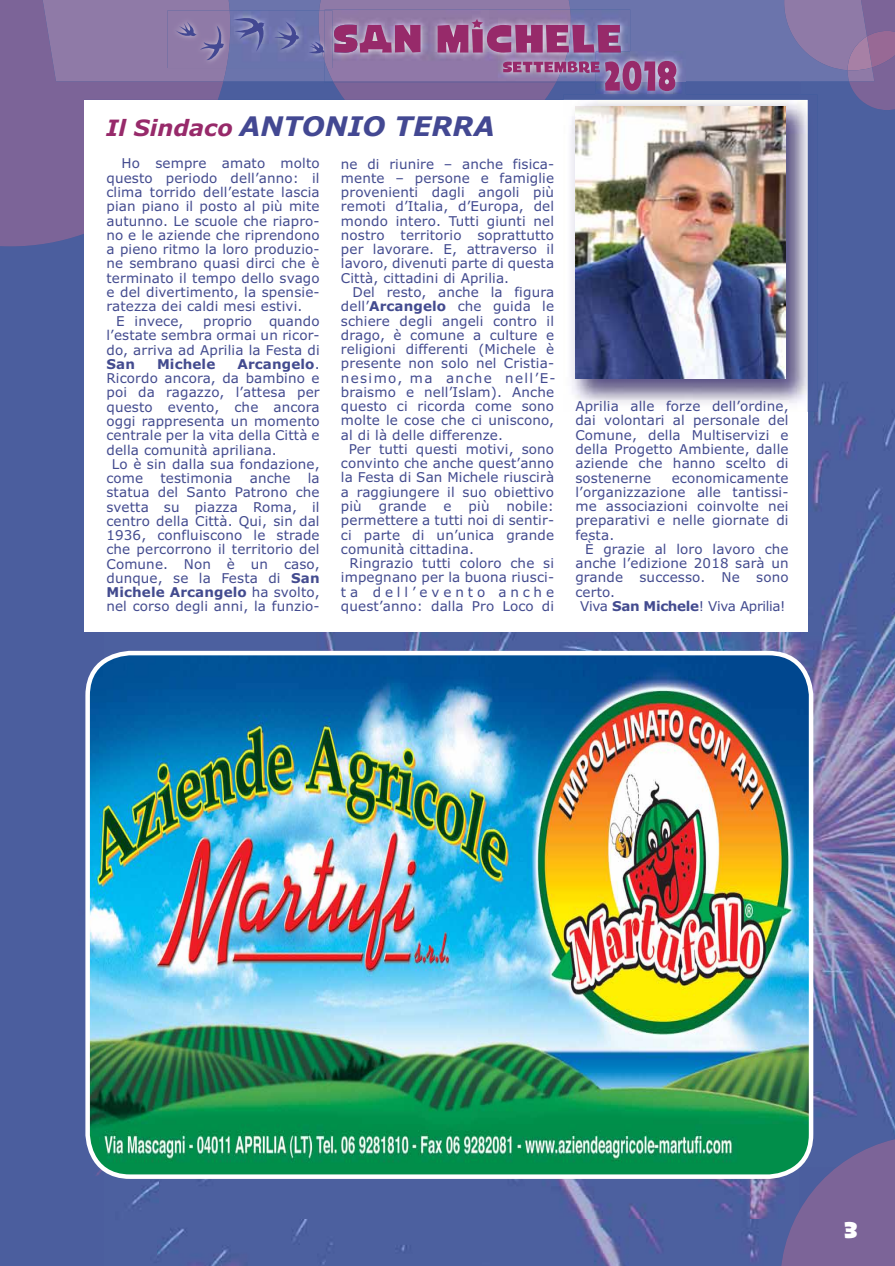
<style>
.page{position:relative;width:895px;height:1266px;background:#fff}
.page>*{position:absolute;margin:0;border:0;box-sizing:border-box;transform-origin:0 0}
.t1{font:italic 700 27px "Verdana";color:#434892}
.t2{font:27px "LAIKA";color:#fff}
.t3{font:13.5px/14.2px "Verdana";letter-spacing:.01em;color:#434b8f;text-align:justify}
.t4{font:13.5px "Verdana";letter-spacing:.01em;color:#41498d}
.t5{font:13.5px "Verdana";letter-spacing:-.025em;color:#434b8f}
.t6{font:13.5px "Verdana";letter-spacing:.1em;color:#434b8f}
.t7{font:700 13.5px "Verdana";letter-spacing:.01em;color:#434b8f}
.s1{font-size:22.5px;color:#972a6a}
.s2{font-weight:700}
.s3{font-weight:400}
.s4{color:#434b8f}
.s5{color:#424a8e}
</style>
<div class="page">
<img style="left:800px;top:81px;width:94px;height:1055px">
<div style="left:556px;top:81px;width:244px;height:19px;background:#4b5e9e"></div>
<div style="left:223px;top:81px;width:110px;height:19px;background:#4b5e9e"></div>
<div style="left:52px;top:246px;width:52px;height:1019px;background:#4b5e9e"></div>
<div style="left:0;top:246px;width:52px;height:1019px;background:#4b5e9e"></div>
<img style="left:159px;top:632px;width:641px;height:633px">
<div style="left:104px;top:632px;width:55px;height:633px;background:#4c609f"></div>
<div style="left:333px;top:83px;width:223px;height:17px;background:#7c6498"></div>
<img style="left:866px;top:0;width:28px;height:31px">
<img style="left:848px;top:67px;width:46px;height:43px">
<img style="left:866px;top:31px;width:28px;height:36px">
<div style="left:0;top:0;width:223px;height:246px;background:#7c6498"></div>
<div style="left:230px;top:0;width:617px;height:81px;background:#6b74ac"></div>
<img style="left:319px;top:0;width:251px;height:10px">
<img style="left:784px;top:0;width:82px;height:70px">
<img style="left:847px;top:67px;width:27px;height:14px">
<img style="left:847px;top:36px;width:24px;height:34px">
<img style="left:41px;top:0;width:189px;height:81px">
<img style="left:324px;top:10px;width:306px;height:73px">
<img style="left:324px;top:10px;width:248px;height:71px">
<svg style="left:334px;top:25px;width:86px;height:28px"></svg>
<img style="left:595px;top:51px;width:90px;height:44px">
<svg style="left:437px;top:19px;width:183px;height:34px"></svg>
<svg style="left:503px;top:61px;width:96px;height:12px"></svg>
<svg style="left:605px;top:61px;width:71px;height:30px"></svg>
<img style="left:230px;top:10px;width:102px;height:58px">
<img style="left:317px;top:10px;width:7px;height:52px">
<img style="left:168px;top:10px;width:62px;height:58px">
<svg style="left:324px;top:62px;width:3px;height:6px"></svg>
<svg style="left:173px;top:20px;width:51px;height:41px"></svg>
<svg style="left:233px;top:14px;width:32px;height:38px"></svg>
<svg style="left:273px;top:21px;width:27px;height:29px"></svg>
<svg style="left:308px;top:41px;width:16px;height:14px"></svg>
<img style="left:780px;top:1136px;width:114px;height:129px">
<img style="left:88px;top:653px;width:722px;height:523px;border-radius:43px">
<div style="left:85px;top:650px;width:728px;height:528px;border:4px solid #fff;border-radius:43px"></div>
<div style="left:84px;top:100px;width:723px;height:531px;background:#fff"></div>
<img style="left:563px;top:95px;width:254px;height:316px">
<img style="left:563px;top:100px;width:244px;height:311px">
<img style="left:575px;top:401px;width:213px;height:10px">
<img style="left:575px;top:106px;width:209px;height:273px">
<h1 class="t1" style="left:106px;top:116px;width:390px"><span class="s1">Il Sindaco</span> ANTONIO TERRA</h1>
<p class="t3" style="left:122px;top:157px;width:199px">Ho sempre amato molto</p>
<p class="t3" style="left:106px;top:172px;width:215px">questo periodo dell’anno: il</p>
<p class="t3" style="left:106px;top:186px;width:215px">clima torrido dell’estate lascia</p>
<p class="t3" style="left:106px;top:200px;width:215px">pian piano il posto al più mite</p>
<p class="t3" style="left:106px;top:214px;width:215px">autunno. Le scuole che riapro-</p>
<p class="t3" style="left:106px;top:229px;width:215px">no e le aziende che riprendono</p>
<p class="t3" style="left:106px;top:243px;width:215px">a pieno ritmo la loro produzio-</p>
<p class="t3" style="left:106px;top:257px;width:215px">ne sembrano quasi dirci che è</p>
<p class="t3" style="left:106px;top:272px;width:215px">terminato il tempo dello svago</p>
<p class="t3" style="left:106px;top:286px;width:215px">e del divertimento, la spensie-</p>
<p class="t3" style="left:106px;top:300px;width:197px">ratezza dei caldi mesi estivi.</p>
<p class="t3" style="left:116px;top:315px;width:69px">E invece,</p>
<p class="t3" style="left:203px;top:315px;width:50px">proprio</p>
<p class="t3" style="left:341px;top:158px;width:215px">ne di riunire – anche fisica&shy;mente – persone e famiglie provenienti dagli angoli più remoti d’Italia, d’Europa, del mondo intero. Tutti giunti nel nostro territorio soprattutto per lavorare. E, attraverso il lavoro, divenuti parte di questa Città, cittadini di Aprilia.</p>
<p class="t3" style="left:352px;top:286px;width:203px">Del resto, anche la figura</p>
<p class="t3" style="left:341px;top:300px;width:215px">dell’<span class="s2">Arcangelo</span> che guida le</p>
<p class="t3" style="left:341px;top:314px;width:215px">schiere degli angeli contro il</p>
<p class="t3" style="left:341px;top:329px;width:215px">drago, è comune a culture e</p>
<p class="t3" style="left:341px;top:343px;width:215px">religioni differenti (Michele è</p>
<p class="t3" style="left:341px;top:357px;width:215px">presente non solo nel Cristia-</p>
<p class="t6" style="left:341px;top:372px;width:216px">nesimo, ma anche nell’E-</p>
<p class="t3" style="left:341px;top:386px;width:215px">braismo e nell’Islam). Anche</p>
<p class="t3" style="left:341px;top:400px;width:215px">questo ci ricorda come sono</p>
<p class="t3" style="left:341px;top:414px;width:215px">molte le cose che ci uniscono,</p>
<p class="t3" style="left:341px;top:429px;width:163px">al di là delle differenze.</p>
<p class="t3" style="left:349px;top:443px;width:207px">Per tutti questi motivi, sono</p>
<p class="t3" style="left:341px;top:457px;width:215px">convinto che anche quest’anno</p>
<p class="t3" style="left:341px;top:471px;width:215px">la Festa di San Michele riuscirà</p>
<p class="t3" style="left:341px;top:486px;width:215px">a raggiungere il suo obiettivo</p>
<p class="t3" style="left:341px;top:500px;width:22px">più</p>
<p class="t3" style="left:379px;top:500px;width:49px">grande</p>
<p class="t3" style="left:443px;top:500px;width:10px">e</p>
<p class="t3" style="left:468px;top:500px;width:22px">più</p>
<p class="t3" style="left:106px;top:315px;width:215px;text-indent:163px">quando l’estate sembra ormai un ricor&shy;do, arriva ad Aprilia la Festa di</p>
<p class="t7" style="left:106px;top:358px;width:30px">San</p>
<p class="t7" style="left:157px;top:358px;width:60px">Michele</p>
<p class="t7" style="left:237px;top:358px;width:84px">Arcangelo<span class="s3">.</span></p>
<p class="t3" style="left:106px;top:372px;width:215px">Ricordo ancora, da bambino e</p>
<p class="t3" style="left:106px;top:386px;width:215px">poi da ragazzo, l’attesa per</p>
<p class="t3" style="left:106px;top:401px;width:215px">questo evento, che ancora</p>
<p class="t3" style="left:106px;top:415px;width:215px">oggi rappresenta un momento</p>
<p class="t3" style="left:106px;top:429px;width:215px">centrale per la vita della Città e</p>
<p class="t3" style="left:106px;top:443px;width:172px">della comunità apriliana.</p>
<p class="t3" style="left:112px;top:458px;width:209px">Lo è sin dalla sua fondazione,</p>
<p class="t3" style="left:106px;top:472px;width:38px">come</p>
<p class="t3" style="left:160px;top:472px;width:74px">testimonia</p>
<p class="t3" style="left:250px;top:472px;width:42px">anche</p>
<p class="t3" style="left:106px;top:472px;width:215px;text-indent:201px">la statua del Santo Patrono che svetta su piazza Roma, il centro della Città. Qui, sin dal 1936, confluiscono le strade che percorrono il territorio del Comune. Non è un caso, dunque, se la Festa di <span class="s2">San Michele Arcangelo</span> ha svolto, nel corso degli anni, la funzio-</p>
<p class="t3" style="left:341px;top:500px;width:215px;text-indent:166px">nobile: permettere a tutti noi di sentir&shy;ci parte di un’unica grande comunità cittadina.</p>
<p class="t3" style="left:341px;top:557px;width:215px;text-indent:9px">Ringrazio tutti coloro che si impegnano per la buona riusci&shy;ta dell’evento anche quest’anno: dalla Pro Loco di</p>
<p class="t4" style="left:575px;top:401px;width:215px"><span class="s4">Ap</span><span class="s5">ri</span>li<span class="s5">a</span> alle f<span class="s5">orze</span> dell’<span class="s5">or</span>di<span class="s5">ne</span><span class="s4">,</span></p>
<p class="t3" style="left:575px;top:414px;width:215px">dai volontari al personale del Comune, della Multiservizi e della Progetto Ambiente, dalle aziende che hanno scelto di sostenerne</p>
<p class="t3" style="left:575px;top:471px;width:215px;text-indent:96px">economicamente l’organizzazione alle tantissi&shy;me associazioni coinvolte nei preparativi e nelle giornate di festa.</p>
<p class="t3" style="left:585px;top:543px;width:205px">È grazie al loro lavoro che</p>
<p class="t3" style="left:575px;top:557px;width:215px">anche l’edizione 2018 sarà un</p>
<p class="t3" style="left:575px;top:571px;width:215px">grande successo. Ne sono</p>
<p class="t3" style="left:575px;top:585px;width:41px">certo.</p>
<p class="t5" style="left:580px;top:600px;width:207px">Viva <span class="s2">San Michele</span>! Viva Aprilia!</p>
<h1 class="t2" style="left:843px;top:1212px;width:16px">3</h1>
</div>
